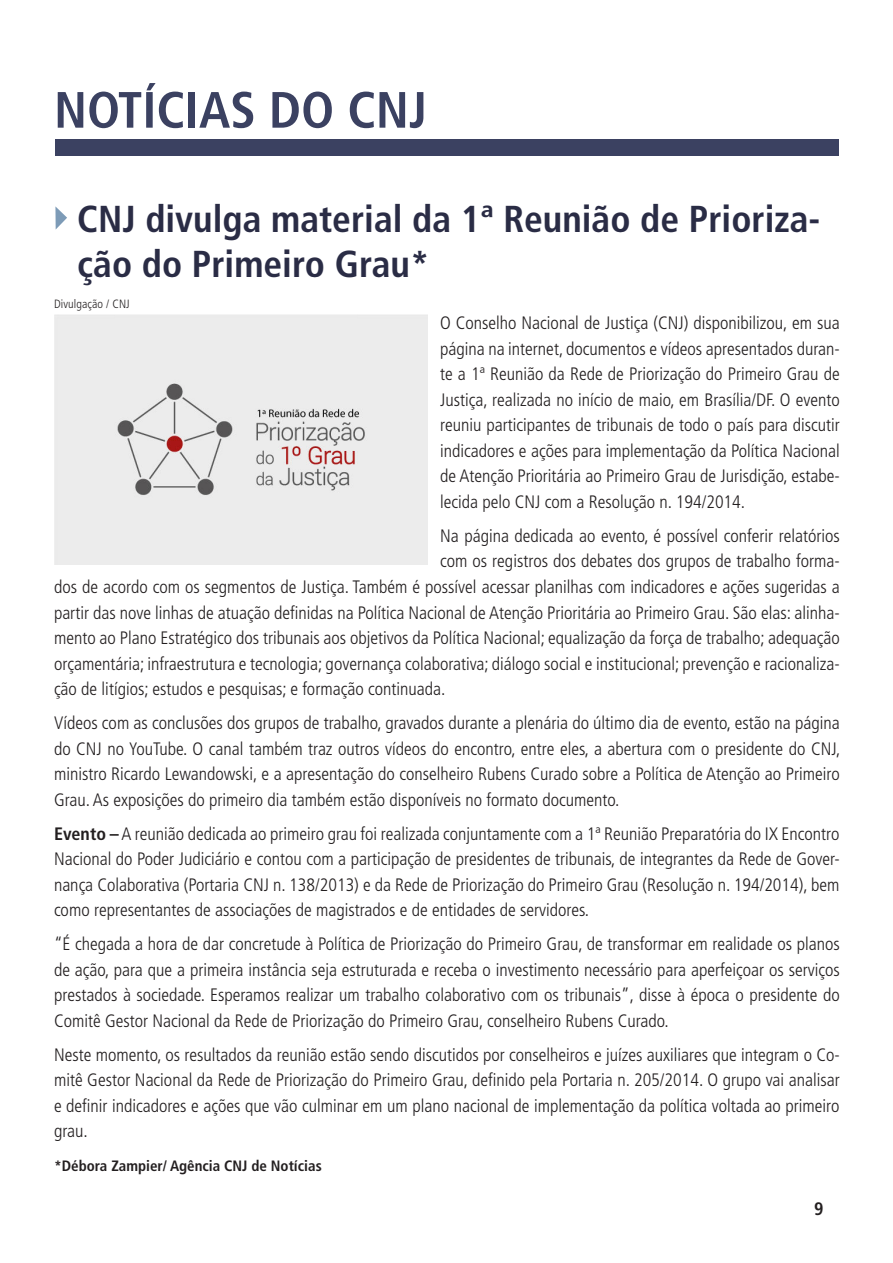
<style>
.page{position:relative;width:893px;height:1263px;background:#fff}
.page>*{position:absolute;margin:0;border:0;box-sizing:border-box;transform-origin:0 0}
.t1{font:condensed 51px "Frutiger 67 Bold";color:#3b4161}
.t2{font:condensed 37.5px/45px "Frutiger 67 Bold";color:#2a2c45}
.texto_padrão{font:condensed 18px/25.5px "Frutiger 47 Light";color:#231f20;text-align:justify}
.t3{font:condensed 18px "Frutiger 67 Bold";color:#231f20}
.texto_padrão-2{font:condensed 15px "Frutiger 67 Bold";color:#231f20}
.texto_padrão-3{font:condensed 12px "Frutiger 47 Light";letter-spacing:.01em;color:#231f20}
.s1{font-family:"Frutiger 67 Bold"}
</style>
<div class="page">
<div style="left:55px;top:139px;width:783px;height:17px;background:#3b4161"></div>
<svg style="left:55px;top:206px;width:12px;height:24px"></svg>
<div style="left:54px;top:315px;width:373px;height:249px;background:#ececec"></div>
<p class="t1" style="left:54px;top:80px;width:374px">NOTÍCIAS DO CNJ</p>
<p class="t2" style="left:77px;top:197px;width:744px">CNJ divulga material da 1ª Reunião de Prioriza&shy;ção do Primeiro Grau*</p>
<p class="texto_padrão" style="left:440px;top:311px;width:401px">O Conselho Nacional de Justiça (CNJ) disponibilizou, em sua página na internet, documentos e vídeos apresentados duran&shy;te a 1ª Reunião da Rede de Priorização do Primeiro Grau de Justiça, realizada no início de maio, em Brasília/DF. O evento reuniu participantes de tribunais de todo o país para discutir indicadores e ações para implementação da Política Nacional de Atenção Prioritária ao Primeiro Grau de Jurisdição, estabe&shy;lecida pelo CNJ com a Resolução n. 194/2014.</p>
<p class="texto_padrão" style="left:440px;top:523px;width:401px">Na página dedicada ao evento, é possível conferir relatórios</p>
<p class="texto_padrão" style="left:440px;top:549px;width:401px">com os registros dos debates dos grupos de trabalho forma-</p>
<p class="texto_padrão" style="left:54px;top:574px;width:787px">dos de acordo com os segmentos de Justiça. Também é possível acessar planilhas com indicadores e ações sugeridas a</p>
<p class="texto_padrão" style="left:54px;top:600px;width:787px">partir das nove linhas de atuação definidas na Política Nacional de Atenção Prioritária ao Primeiro Grau. São elas: alinha-</p>
<p class="texto_padrão" style="left:54px;top:625px;width:787px">mento ao Plano Estratégico dos tribunais aos objetivos da Política Nacional; equalização da força de trabalho; adequação</p>
<p class="texto_padrão" style="left:54px;top:651px;width:787px">orçamentária; infraestrutura e tecnologia; governança colaborativa; diálogo social e institucional; prevenção e racionaliza-</p>
<p class="texto_padrão" style="left:54px;top:676px;width:393px">ção de litígios; estudos e pesquisas; e formação continuada.</p>
<p class="texto_padrão" style="left:54px;top:710px;width:788px">Vídeos com as conclusões dos grupos de trabalho, gravados durante a plenária do último dia de evento, estão na página do CNJ no YouTube. O canal também traz outros vídeos do encontro, entre eles, a abertura com o presidente do CNJ, ministro Ricardo Lewandowski, e a apresentação do conselheiro Rubens Curado sobre a Política de Atenção ao Primeiro Grau. As exposições do primeiro dia também estão disponíveis no formato documento.</p>
<p class="texto_padrão" style="left:54px;top:821px;width:787px"><span class="s1">Evento –</span> A reunião dedicada ao primeiro grau foi realizada conjuntamente com a 1ª Reunião Preparatória do IX Encontro Nacional do Poder Judiciário e contou com a participação de presidentes de tribunais, de integrantes da Rede de Gover&shy;nança Colaborativa (Portaria CNJ n. 138/2013) e da Rede de Priorização do Primeiro Grau (Resolução n. 194/2014), bem como representantes de associações de magistrados e de entidades de servidores.</p>
<p class="texto_padrão" style="left:54px;top:931px;width:787px">“É chegada a hora de dar concretude à Política de Priorização do Primeiro Grau, de transformar em realidade os planos de ação, para que a primeira instância seja estruturada e receba o investimento necessário para aperfeiçoar os serviços prestados à sociedade. Esperamos realizar um trabalho colaborativo com os tribunais”, disse à época o presidente do Comitê Gestor Nacional da Rede de Priorização do Primeiro Grau, conselheiro Rubens Curado.</p>
<p class="texto_padrão" style="left:54px;top:1042px;width:787px">Neste momento, os resultados da reunião estão sendo discutidos por conselheiros e juízes auxiliares que integram o Co&shy;mitê Gestor Nacional da Rede de Priorização do Primeiro Grau, definido pela Portaria n. 205/2014. O grupo vai analisar e definir indicadores e ações que vão culminar em um plano nacional de implementação da política voltada ao primeiro grau.</p>
<p class="texto_padrão-2" style="left:54px;top:1157px;width:269px">*Débora Zampier/ Agência CNJ de Notícias</p>
<p class="texto_padrão-3" style="left:54px;top:297px;width:77px">Divulgação / CNJ</p>
<p class="t3" style="left:814px;top:1198px;width:11px">9</p>
</div>
